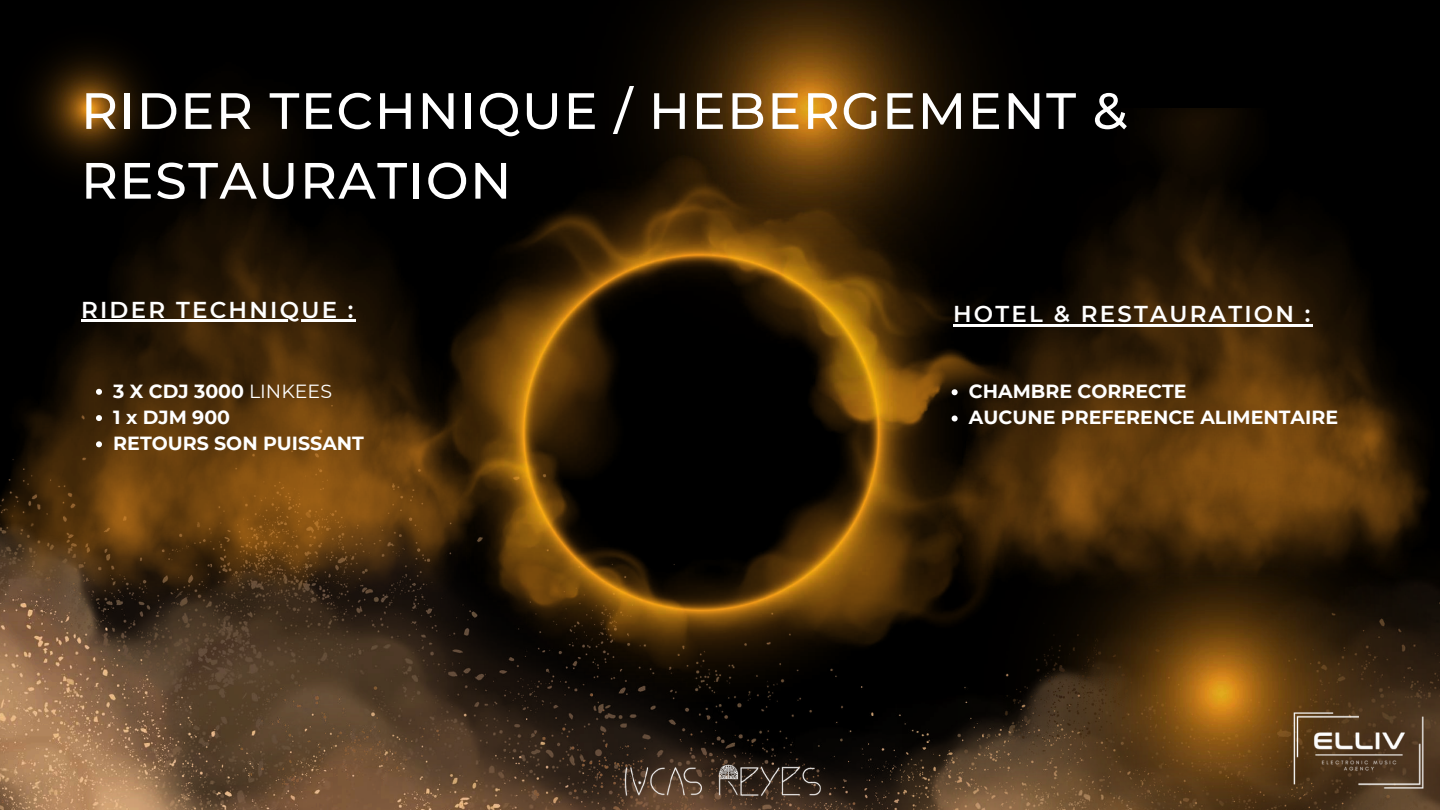
<style>
.page{position:relative;width:1440px;height:810px;background:#000}
.page>*{position:absolute;margin:0;border:0;box-sizing:border-box;transform-origin:0 0}
.t1{font:500 51px/69.8px "Montserrat";letter-spacing:.03em;color:#fff}
.t2{font:600 23px "Montserrat";letter-spacing:.1em;color:#fff}
.t3{font:700 19px/26.2px "Montserrat";color:#fff}
.s1{font-weight:400}
</style>
<div class="page">
<img style="left:0;top:613px;width:897px;height:197px">
<img style="left:609px;top:751px;width:222px;height:59px">
<img style="left:1134px;top:109px;width:245px;height:261px">
<img style="left:644px;top:0;width:490px;height:370px">
<img style="left:413px;top:153px;width:615px;height:559px">
<img style="left:0;top:54px;width:486px;height:559px">
<img style="left:897px;top:370px;width:543px;height:440px">
<img style="left:1249px;top:640px;width:191px;height:170px">
<hr style="left:81px;top:319px;width:275px;height:3px;background:#fff">
<hr style="left:953px;top:324px;width:360px;height:2px;background:#fff">
<svg style="left:96px;top:389px;width:6px;height:6px"></svg>
<svg style="left:96px;top:415px;width:6px;height:6px"></svg>
<svg style="left:96px;top:441px;width:6px;height:6px"></svg>
<svg style="left:952px;top:389px;width:6px;height:6px"></svg>
<svg style="left:952px;top:415px;width:6px;height:6px"></svg>
<h1 class="t1" style="left:81px;top:76px;width:1048px">RIDER TECHNIQUE / HEBERGEMENT &amp;<br>RESTAURATION</h1>
<p class="t2" style="left:81px;top:296px;width:274px">RIDER TECHNIQUE :</p>
<p class="t2" style="left:953px;top:300px;width:359px">HOTEL &amp; RESTAURATION :</p>
<p class="t3" style="left:113px;top:378px;width:252px">3 X CDJ 3000 <span class="s1">LINKEES<br></span>1 x DJM 900<br>RETOURS SON PUISSANT</p>
<p class="t3" style="left:969px;top:378px;width:371px">CHAMBRE CORRECTE<br>AUCUNE PREFERENCE ALIMENTAIRE</p>
</div>
